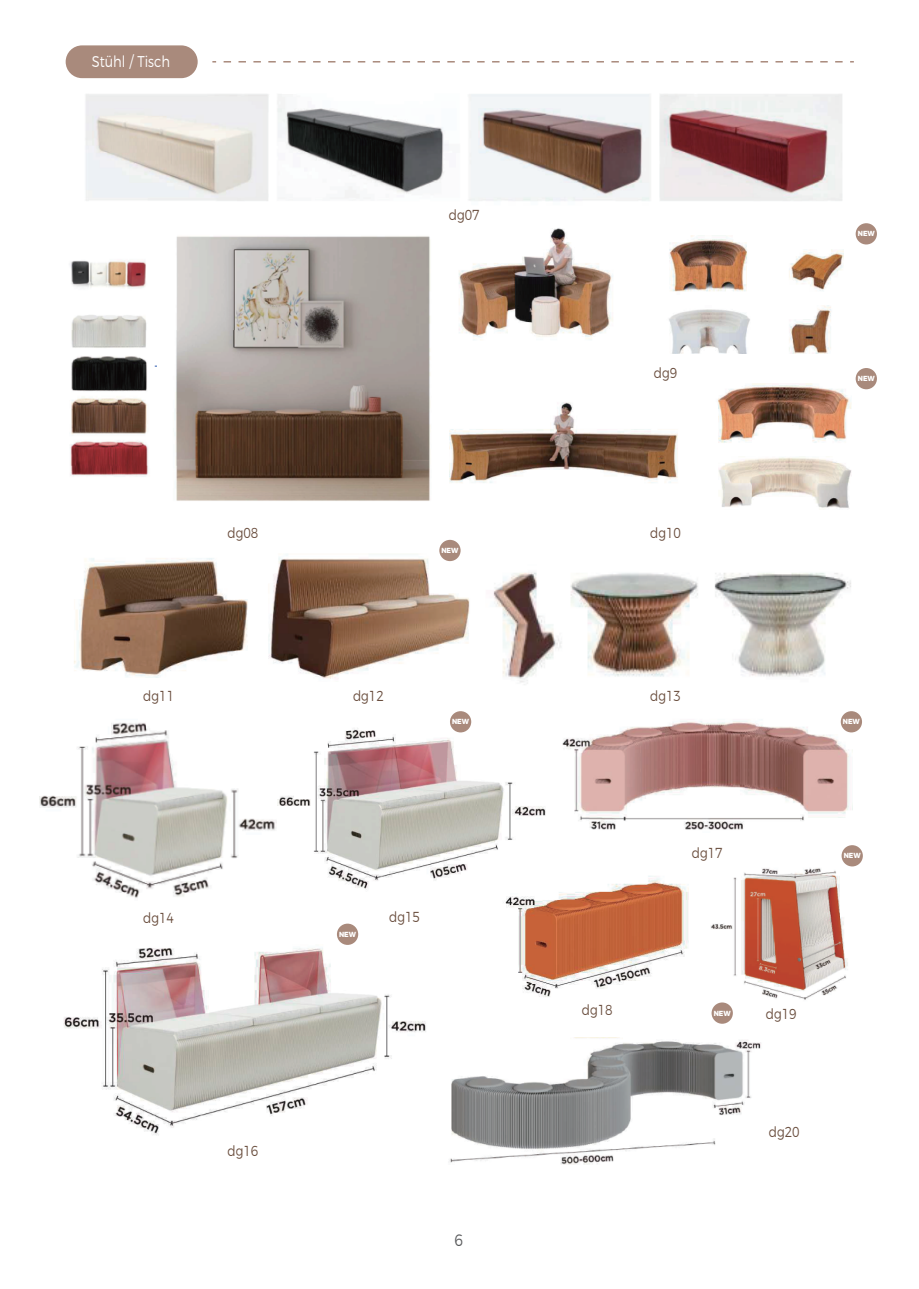
<style>
.page{position:relative;width:919px;height:1289px;background:#fff}
.page>*{position:absolute;margin:0;border:0;box-sizing:border-box;transform-origin:0 0}
.t1{font:300 16.5px "Montserrat";color:#57585a;scale:.84 1}
.t2{font:300 15.6px "Montserrat";color:#fff;scale:.84 1}
.t3{font:300 14.4px "Montserrat";color:#694d3d;scale:.84 1}
.t4{font:800 7.35px "Montserrat";letter-spacing:-.005em;color:#fff;scale:.9 1}
</style>
<div class="page">
<img style="left:85px;top:94px;width:757px;height:107px">
<img style="left:505px;top:876px;width:184px;height:121px">
<img style="left:449px;top:1037px;width:312px;height:128px">
<img style="left:711px;top:864px;width:141px;height:140px">
<img style="left:493px;top:572px;width:358px;height:113px">
<img style="left:63px;top:934px;width:363px;height:201px">
<img style="left:74px;top:558px;width:174px;height:119px">
<img style="left:450px;top:384px;width:401px;height:124px">
<img style="left:70px;top:236px;width:360px;height:265px">
<img style="left:459px;top:228px;width:384px;height:125px">
<img style="left:268px;top:553px;width:202px;height:126px">
<img style="left:40px;top:723px;width:238px;height:175px">
<img style="left:278px;top:721px;width:268px;height:171px">
<img style="left:562px;top:721px;width:290px;height:109px">
<div style="left:855px;top:368px;width:21px;height:21px;background:#a98a7c;border-radius:50%"></div>
<div style="left:855px;top:223px;width:21px;height:21px;background:#a98a7c;border-radius:50%"></div>
<div style="left:439px;top:540px;width:21px;height:21px;background:#a98a7c;border-radius:50%"></div>
<div style="left:450px;top:711px;width:21px;height:21px;background:#a98a7c;border-radius:50%"></div>
<div style="left:840px;top:711px;width:22px;height:21px;background:#a98a7c;border-radius:50%"></div>
<div style="left:841px;top:845px;width:21px;height:21px;background:#a98a7c;border-radius:50%"></div>
<div style="left:711px;top:1002px;width:21px;height:21px;background:#a98a7c;border-radius:50%"></div>
<div style="left:337px;top:923px;width:21px;height:21px;background:#a98a7c;border-radius:50%"></div>
<div style="left:66px;top:45px;width:132px;height:33px;background:#a98a7c;border-radius:16px"></div>
<svg style="left:223px;top:61px;width:630px;height:2px"></svg>
<p class="t2" style="left:92px;top:49px;width:95px">Stühl / Tisch</p>
<p class="t3" style="left:449px;top:203px;width:38px">dg07</p>
<p class="t3" style="left:654px;top:361px;width:29px">dg9</p>
<p class="t4" style="left:857px;top:228px;width:20px">NEW</p>
<p class="t4" style="left:857px;top:372px;width:20px">NEW</p>
<p class="t3" style="left:227px;top:521px;width:38px">dg08</p>
<p class="t4" style="left:441px;top:544px;width:20px">NEW</p>
<p class="t3" style="left:650px;top:521px;width:38px">dg10</p>
<p class="t3" style="left:143px;top:684px;width:38px">dg11</p>
<p class="t3" style="left:353px;top:684px;width:38px">dg12</p>
<p class="t3" style="left:650px;top:684px;width:38px">dg13</p>
<p class="t4" style="left:452px;top:715px;width:20px">NEW</p>
<p class="t4" style="left:842px;top:715px;width:20px">NEW</p>
<p class="t3" style="left:143px;top:906px;width:38px">dg14</p>
<p class="t3" style="left:389px;top:906px;width:38px">dg15</p>
<p class="t4" style="left:339px;top:928px;width:20px">NEW</p>
<p class="t3" style="left:227px;top:1139px;width:38px">dg16</p>
<p class="t1" style="left:454px;top:1227px;width:12px">6</p>
<p class="t3" style="left:582px;top:998px;width:38px">dg18</p>
<p class="t3" style="left:692px;top:841px;width:38px">dg17</p>
<p class="t4" style="left:843px;top:849px;width:20px">NEW</p>
<p class="t4" style="left:713px;top:1007px;width:20px">NEW</p>
<p class="t3" style="left:765px;top:1002px;width:38px">dg19</p>
<p class="t3" style="left:768px;top:1120px;width:38px">dg20</p>
</div>
